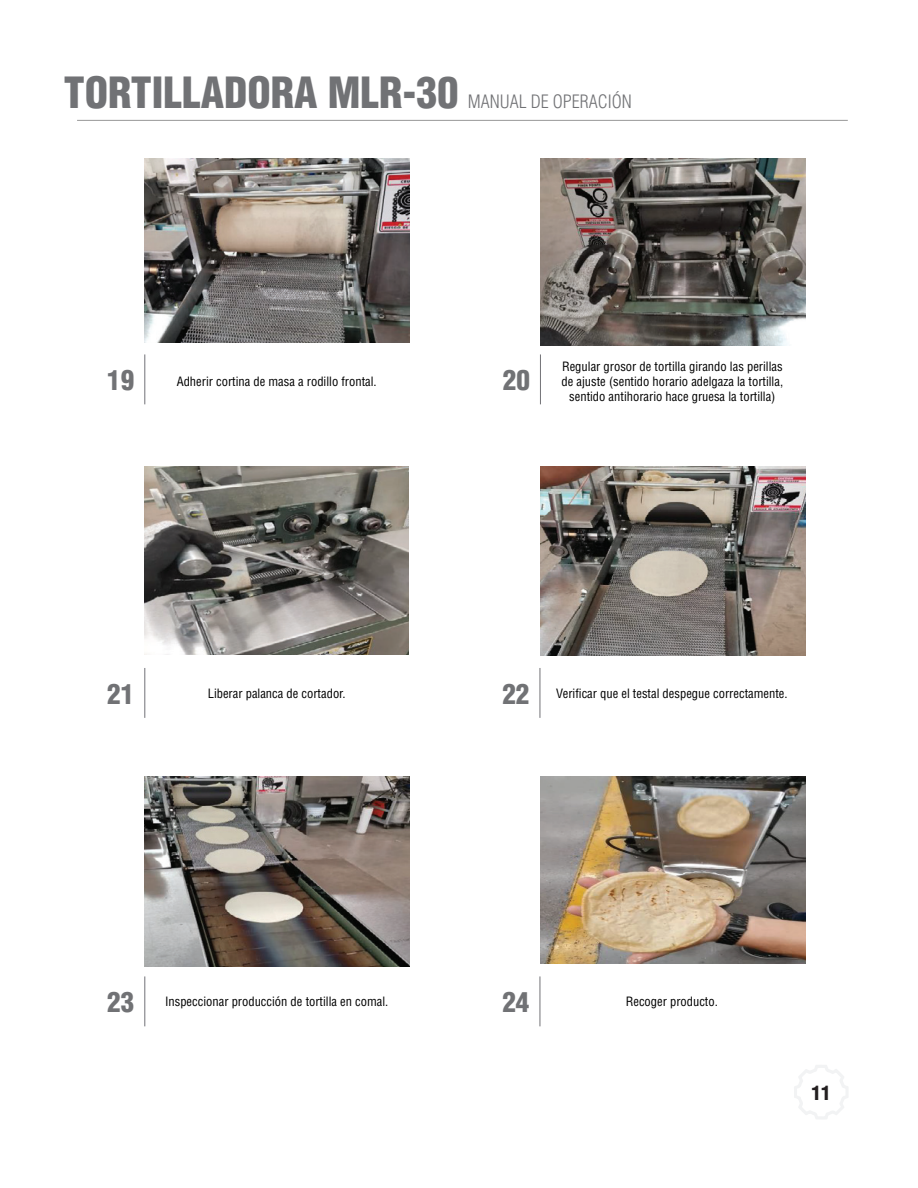
<style>
.page{position:relative;width:918px;height:1188px;background:#fff}
.page>*{position:absolute;margin:0;border:0;box-sizing:border-box;transform-origin:0 0}
.t1{font:900 condensed 42px "Helvetica";color:#717275}
.t2{font:900 condensed 27px "Helvetica";color:#717275}
.t3{font:900 condensed 19.5px "Helvetica";color:#231f20}
.t4{font:300 condensed 18px "Helvetica LT Std";color:#717275}
.t5{font:condensed 12.6px/15.1px "Helvetica";color:#000;text-align:center}
.s1{font-weight:900;font-size:27px;color:#717275}
</style>
<div class="page">
<hr style="left:77px;top:120px;width:771px;height:1px;background:#979797">
<svg style="left:794px;top:1065px;width:54px;height:54px"></svg>
<img style="left:145px;top:158px;width:264px;height:184px">
<img style="left:541px;top:158px;width:264px;height:187px">
<img style="left:144px;top:467px;width:265px;height:187px">
<img style="left:541px;top:467px;width:264px;height:188px">
<img style="left:145px;top:777px;width:264px;height:190px">
<img style="left:541px;top:776px;width:264px;height:188px">
<hr style="left:144px;top:354px;width:1px;height:50px;background:#727277">
<hr style="left:540px;top:354px;width:1px;height:50px;background:#727277">
<hr style="left:144px;top:668px;width:1px;height:50px;background:#727277">
<hr style="left:540px;top:668px;width:1px;height:50px;background:#727277">
<hr style="left:144px;top:976px;width:1px;height:50px;background:#727277">
<hr style="left:540px;top:976px;width:1px;height:50px;background:#727277">
<h1 class="t1" style="left:64px;top:66px;width:396px">TORTILLADORA MLR-30</h1>
<h3 class="t4" style="left:468px;top:91px;width:166px">MANUAL DE OPERACIÓN</h3>
<h2 class="t2" style="left:107px;top:363px;width:28px">19</h2>
<p class="t5" style="left:177px;top:374px;width:202px">Adherir cortina de masa a rodillo frontal.</p>
<h2 class="t2" style="left:503px;top:363px;width:28px">20</h2>
<p class="t5" style="left:562px;top:359px;width:223px">Regular grosor de tortilla girando las perillas de ajuste (sentido horario adelgaza la tortilla, sentido antihorario hace gruesa la tortilla)</p>
<h2 class="t2" style="left:107px;top:677px;width:28px">21</h2>
<p class="t5" style="left:208px;top:686px;width:139px">Liberar palanca de cortador.</p>
<p class="t5" style="left:502px;top:686px;width:287px"><span class="s1">22</span> Verificar que el testal despegue correctamente.</p>
<p class="t5" style="left:107px;top:994px;width:283px"><span class="s1">23</span> Inspeccionar producción de tortilla en comal.</p>
<h2 class="t2" style="left:502px;top:985px;width:28px">24</h2>
<p class="t5" style="left:626px;top:994px;width:94px">Recoger producto.</p>
<h3 class="t3" style="left:812px;top:1080px;width:21px">11</h3>
</div>
